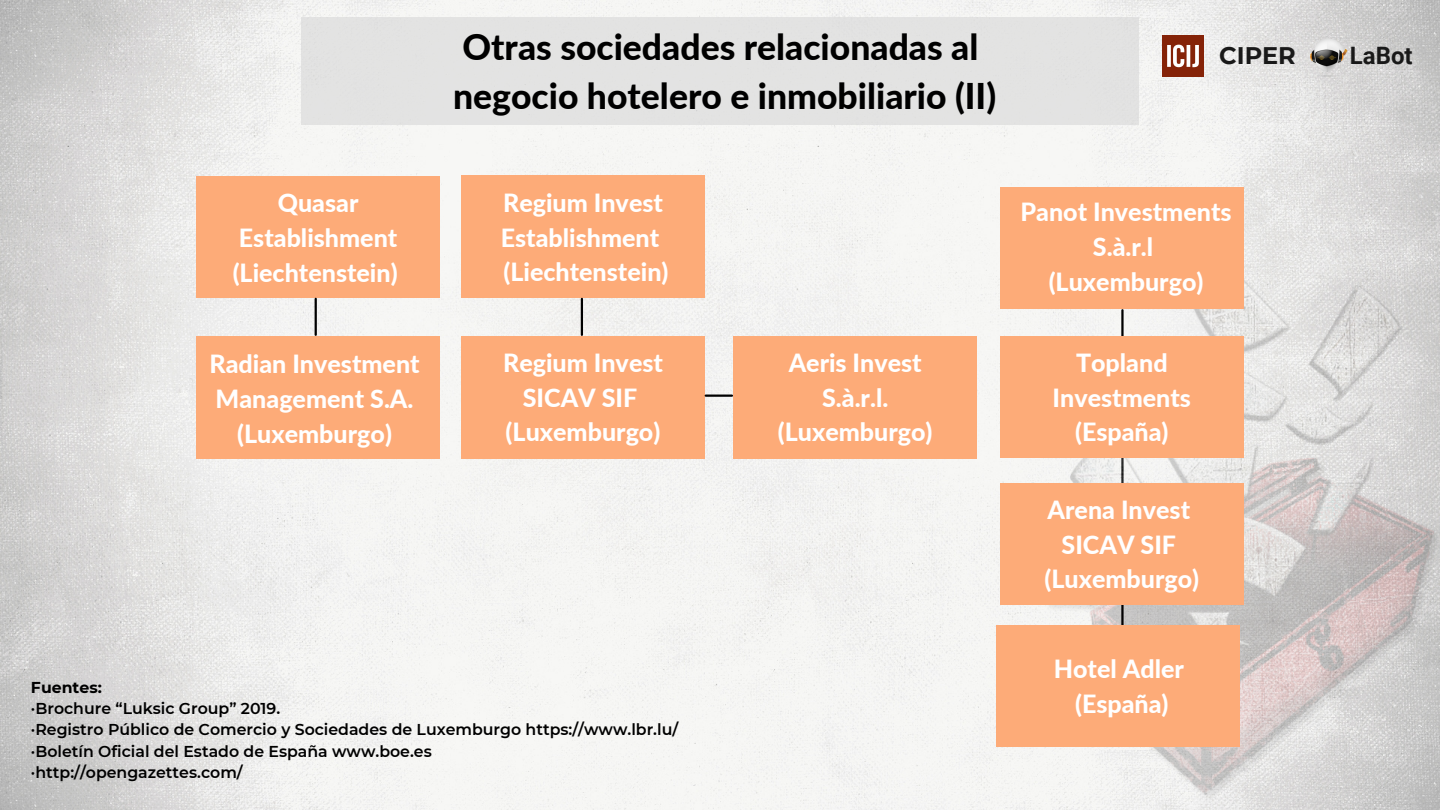
<style>
.page{position:relative;width:1440px;height:810px;background:#fff}
.page>*{position:absolute;margin:0;border:0;box-sizing:border-box;transform-origin:0 0}
.t1{font:800 35.5px "Lato";color:#000}
.t2{font:800 25px/34.8px "Lato";color:#fff;text-align:center}
.t3{font:700 24px "Montserrat";color:#191919}
.t4{font:700 24px "Roboto";color:#191919}
.t5{font:600 15.7px "Montserrat";color:#000}
.t6{font:700 15.7px "Montserrat";color:#000}
</style>
<div class="page">
<img style="left:0;top:0;width:1440px;height:810px">
<div style="left:301px;top:17px;width:838px;height:108px;background:#e3e3e2"></div>
<div style="left:461px;top:175px;width:244px;height:123px;background:#fdab78"></div>
<div style="left:461px;top:336px;width:244px;height:123px;background:#fdab78"></div>
<img style="left:789px;top:84px;width:651px;height:726px">
<img style="left:1163px;top:35px;width:41px;height:41px">
<img style="left:1298px;top:35px;width:52px;height:46px">
<div style="left:196px;top:176px;width:244px;height:122px;background:#fdab78"></div>
<div style="left:196px;top:336px;width:244px;height:123px;background:#fdab78"></div>
<div style="left:733px;top:336px;width:244px;height:123px;background:#fdab78"></div>
<div style="left:1000px;top:187px;width:244px;height:122px;background:#fdab78"></div>
<div style="left:1000px;top:336px;width:244px;height:121px;background:#fdab78"></div>
<div style="left:1000px;top:483px;width:244px;height:122px;background:#fdab78"></div>
<div style="left:996px;top:625px;width:243px;height:121px;background:#fdab78"></div>
<hr style="left:315px;top:299px;width:2px;height:36px;background:#000">
<hr style="left:581px;top:299px;width:2px;height:36px;background:#000">
<hr style="left:706px;top:395px;width:26px;height:2px;background:#000">
<p class="t1" style="left:462px;top:25px;width:517px">Otras sociedades relacionadas al</p>
<p class="t1" style="left:453px;top:74px;width:545px">negocio hotelero e inmobiliario (II)</p>
<p class="t3" style="left:1219px;top:41px;width:78px">CIPER</p>
<p class="t4" style="left:1350px;top:42px;width:64px">LaBot</p>
<p class="t2" style="left:233px;top:185px;width:166px">Quasar<br>Establishment (Liechtenstein)</p>
<p class="t2" style="left:210px;top:346px;width:212px">Radian Investment<br>Management S.A. (Luxemburgo)</p>
<p class="t2" style="left:501px;top:185px;width:169px;text-align:left">Regium Invest<br>Establishment (Liechtenstein)</p>
<p class="t2" style="left:503px;top:345px;width:161px">Regium Invest<br>SICAV SIF</p>
<p class="t2" style="left:506px;top:414px;width:156px">(Luxemburgo)</p>
<p class="t6" style="left:31px;top:678px;width:72px">Fuentes:</p>
<p class="t5" style="left:31px;top:699px;width:251px">·Brochure “Luksic Group” 2019.</p>
<p class="t5" style="left:31px;top:720px;width:649px">·Registro Público de Comercio y Sociedades de Luxemburgo https://www.lbr.lu/</p>
<p class="t5" style="left:31px;top:742px;width:402px">·Boletín Oficial del Estado de España www.boe.es</p>
<p class="t5" style="left:31px;top:763px;width:213px">·http://opengazettes.com/</p>
<p class="t2" style="left:789px;top:345px;width:135px">Aeris Invest<br>S.à.r.l.</p>
<p class="t2" style="left:778px;top:414px;width:156px">(Luxemburgo)</p>
<p class="t2" style="left:1021px;top:194px;width:212px">Panot Investments<br>S.à.r.l</p>
<p class="t2" style="left:1049px;top:264px;width:156px">(Luxemburgo)</p>
<p class="t2" style="left:1053px;top:345px;width:140px">Topland<br>Investments (España)</p>
<p class="t2" style="left:1048px;top:492px;width:144px">Arena Invest</p>
<p class="t2" style="left:1062px;top:527px;width:116px">SICAV SIF</p>
<p class="t2" style="left:1044px;top:561px;width:156px">(Luxemburgo)</p>
<p class="t2" style="left:1054px;top:651px;width:132px">Hotel Adler</p>
<p class="t2" style="left:1075px;top:686px;width:95px">(España)</p>
</div>
